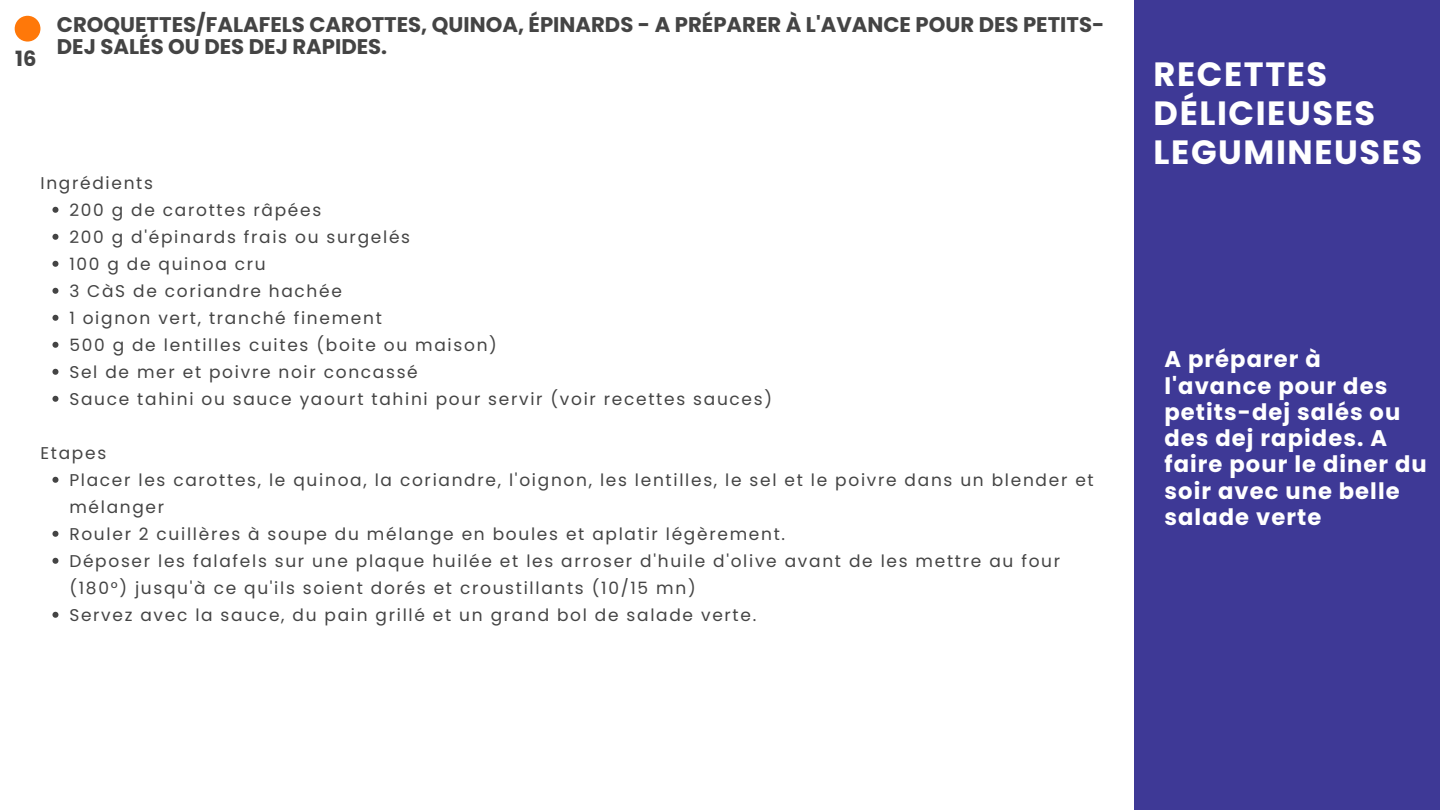
<style>
.page{position:relative;width:1440px;height:810px;background:#fff}
.page>*{position:absolute;margin:0;border:0;box-sizing:border-box;transform-origin:0 0}
.t1{font:700 33.6px/39px "Poppins";letter-spacing:.045em;color:#fff}
.t2{font:700 22.6px/26.2px "Poppins";letter-spacing:.045em;color:#fff}
.t3{font:700 21.2px/21.2px "Poppins";color:#444}
.t4{font:700 21px "Poppins";color:#444}
.t5{font:17px/27px "Poppins";letter-spacing:.1em;color:#444}
</style>
<div class="page">
<div style="left:1134px;top:0;width:306px;height:810px;background:#3e3996"></div>
<div style="left:15px;top:16px;width:25px;height:25px;background:#ff7809;border-radius:50%"></div>
<svg style="left:52px;top:207px;width:6px;height:6px"></svg>
<svg style="left:52px;top:234px;width:6px;height:6px"></svg>
<svg style="left:52px;top:261px;width:6px;height:6px"></svg>
<svg style="left:52px;top:288px;width:6px;height:6px"></svg>
<svg style="left:52px;top:315px;width:6px;height:6px"></svg>
<svg style="left:52px;top:342px;width:6px;height:6px"></svg>
<svg style="left:52px;top:369px;width:6px;height:6px"></svg>
<svg style="left:52px;top:396px;width:6px;height:6px"></svg>
<svg style="left:52px;top:477px;width:6px;height:6px"></svg>
<svg style="left:52px;top:531px;width:6px;height:6px"></svg>
<svg style="left:52px;top:558px;width:6px;height:6px"></svg>
<svg style="left:52px;top:612px;width:6px;height:6px"></svg>
<p class="t4" style="left:15px;top:44px;width:23px">16</p>
<p class="t3" style="left:57px;top:14px;width:1049px">CROQUETTES/FALAFELS CAROTTES, QUINOA, ÉPINARDS - A PRÉPARER À L'AVANCE POUR DES PETITS-<br>DEJ SALÉS OU DES DEJ RAPIDES.</p>
<p class="t5" style="left:69px;top:169px;width:704px;text-indent:-29px">Ingrédients<br>200 g de carottes râpées<br>200 g d'épinards frais ou surgelés<br>100 g de quinoa cru<br>3 CàS de coriandre hachée<br>1 oignon vert, tranché finement<br>500 g de lentilles cuites (boite ou maison)<br>Sel de mer et poivre noir concassé<br>Sauce tahini ou sauce yaourt tahini pour servir (voir recettes sauces)</p>
<p class="t5" style="left:69px;top:439px;width:1026px;text-indent:-29px">Etapes<br>Placer les carottes, le quinoa, la coriandre, l'oignon, les lentilles, le sel et le poivre dans un blender et mélanger<br>Rouler 2 cuillères à soupe du mélange en boules et aplatir légèrement.<br>Déposer les falafels sur une plaque huilée et les arroser d'huile d'olive avant de les mettre au four (180°) jusqu'à ce qu'ils soient dorés et croustillants (10/15 mn)<br>Servez avec la sauce, du pain grillé et un grand bol de salade verte.</p>
<h1 class="t1" style="left:1154px;top:55px;width:270px">RECETTES<br>DÉLICIEUSES<br>LEGUMINEUSES</h1>
<h2 class="t2" style="left:1164px;top:346px;width:264px">A préparer à l'avance pour des petits-dej salés ou des dej rapides. A faire pour le diner du soir avec une belle salade verte</h2>
</div>
